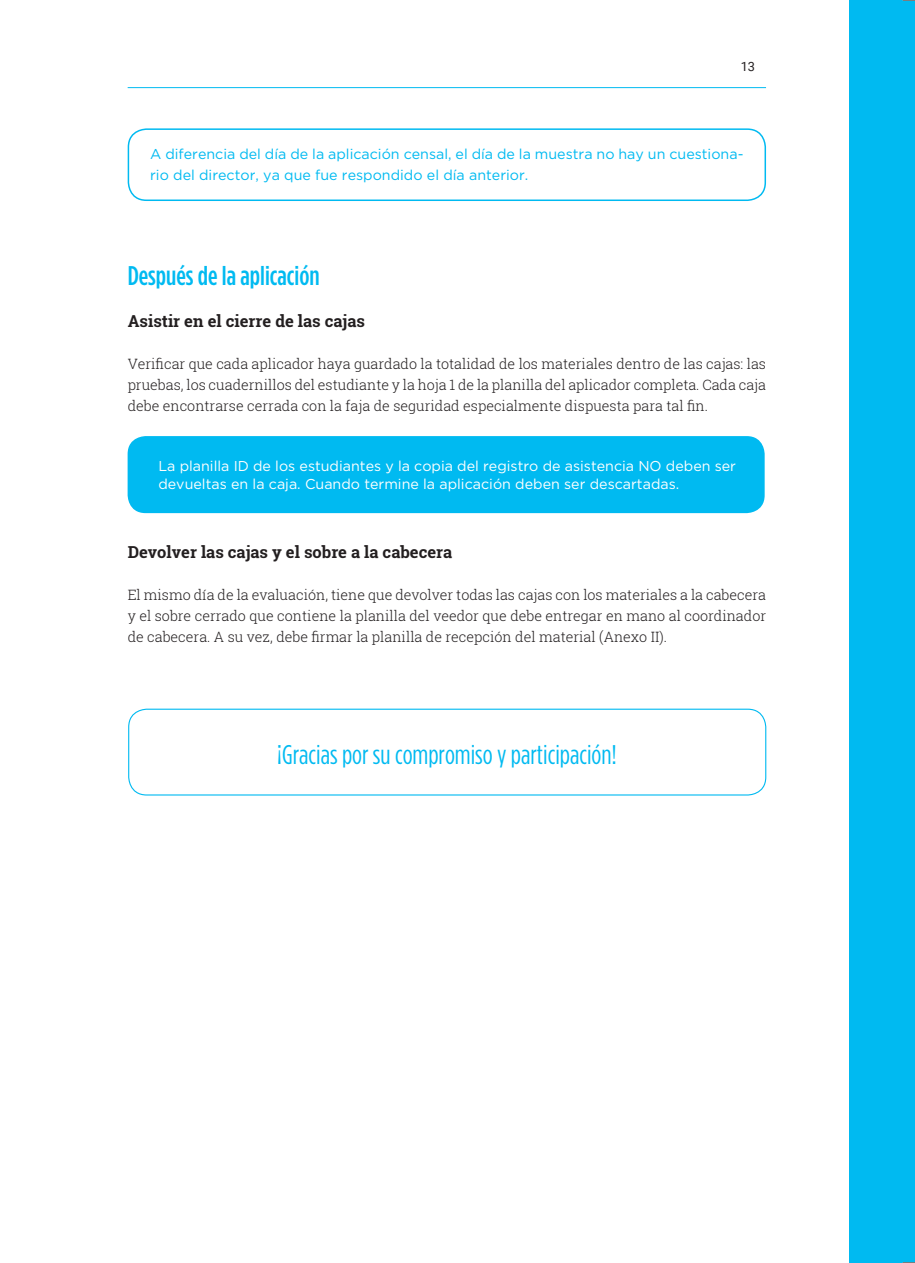
<style>
.page{position:relative;width:915px;height:1263px;background:#fff}
.page>*{position:absolute;margin:0;border:0;box-sizing:border-box;transform-origin:0 0}
.t1{font:condensed 27px "Gotham HTF";color:#00baf1}
.t2{font:500 condensed 27px "Gotham HTF";color:#00baf1}
.t3{font:700 16.5px "Roboto Slab";color:#231f20}
.t4{font:300 14.25px/21px "Roboto Slab";color:#231f20;text-align:justify}
.t5{font:14.25px/18px "Gotham";color:#fff}
.t6{font:14.25px/21px "Gotham";color:#00baf1}
.t7{font:12.75px "Roboto";color:#231f20}
</style>
<div class="page">
<div style="left:848px;top:0;width:66px;height:1263px;background:#00baf1"></div>
<hr style="left:128px;top:87px;width:637px;height:1px;background:#00baf1">
<div style="left:128px;top:128px;width:637px;height:73px;border:2px solid #00baf1;border-radius:18px"></div>
<div style="left:127px;top:436px;width:637px;height:77px;background:#00baf1;border-radius:18px"></div>
<div style="left:128px;top:709px;width:638px;height:86px;border:1px solid #00baf1;border-radius:18px"></div>
<svg style="left:902px;top:0;width:12px;height:1px"></svg>
<svg style="left:902px;top:1262px;width:12px;height:1px"></svg>
<p class="t7" style="left:740px;top:57px;width:16px">13</p>
<p class="t6" style="left:150px;top:143px;width:594px">A diferencia del día de la aplicación censal, el día de la muestra no hay un cuestiona&shy;rio del director, ya que fue respondido el día anterior.</p>
<h1 class="t2" style="left:128px;top:261px;width:193px">Después de la aplicación</h1>
<p class="t3" style="left:128px;top:310px;width:239px">Asistir en el cierre de las cajas</p>
<p class="t4" style="left:128px;top:353px;width:639px">Verificar que cada aplicador haya guardado la totalidad de los materiales dentro de las cajas: las pruebas, los cuadernillos del estudiante y la hoja 1 de la planilla del aplicador completa. Cada caja debe encontrarse cerrada con la faja de seguridad especialmente dispuesta para tal fin.</p>
<p class="t5" style="left:158px;top:456px;width:579px">La planilla ID de los estudiantes y la copia del registro de asistencia NO deben ser devueltas en la caja. Cuando termine la aplicación deben ser descartadas.</p>
<p class="t3" style="left:128px;top:541px;width:326px">Devolver las cajas y el sobre a la cabecera</p>
<p class="t4" style="left:128px;top:584px;width:639px">El mismo día de la evaluación, tiene que devolver todas las cajas con los materiales a la cabecera y el sobre cerrado que contiene la planilla del veedor que debe entregar en mano al coordinador de cabecera. A su vez, debe firmar la planilla de recepción del material (Anexo II).</p>
<h1 class="t1" style="left:276px;top:740px;width:341px">¡Gracias por su compromiso y participación!</h1>
</div>
